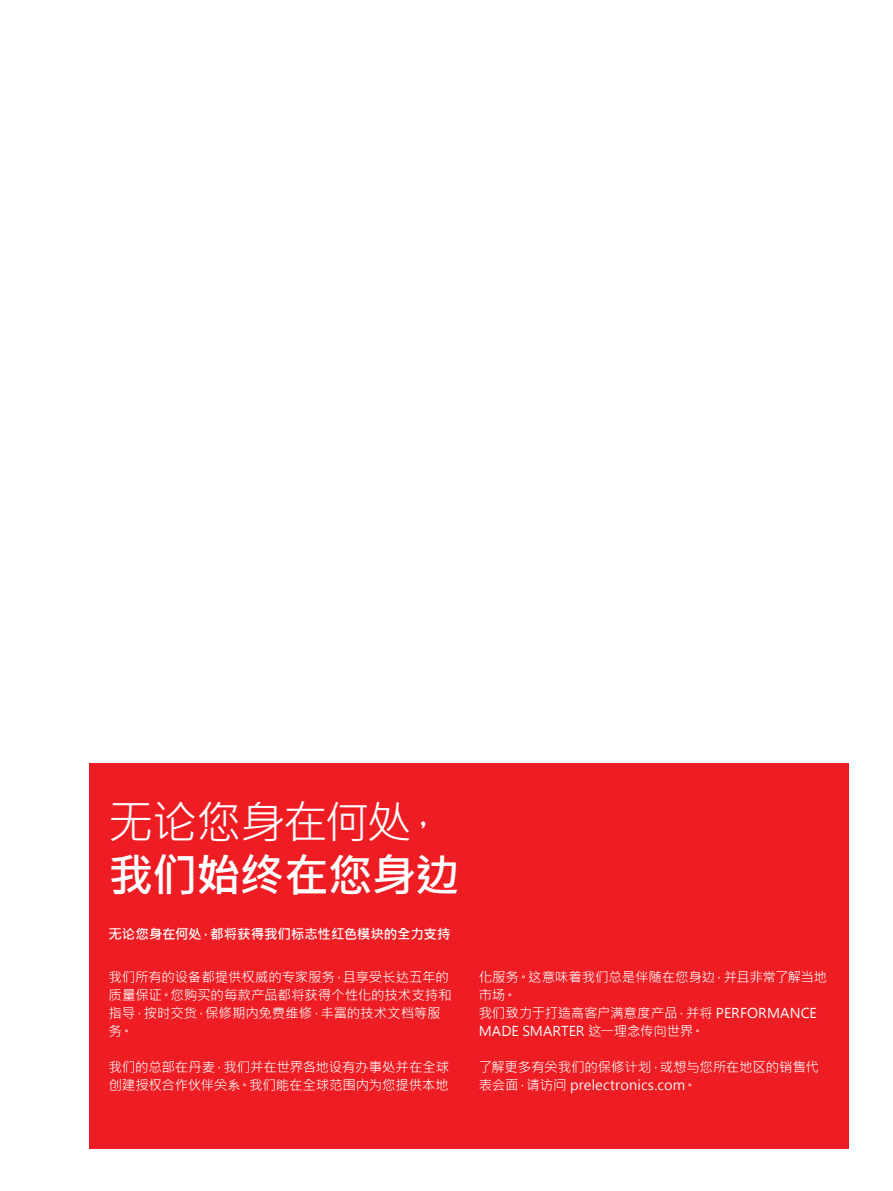
<style>
.page{position:relative;width:893px;height:1191px;background:#fff}
.page>*{position:absolute;margin:0;border:0;box-sizing:border-box;transform-origin:0 0}
.t1{font:45px "Microsoft Jheng Hei";letter-spacing:-.05em;color:#fff}
.t2{font:700 45px "Microsoft Jheng Hei";letter-spacing:-.025em;color:#fff}
.t3{font:13.5px/18px "Microsoft Jheng Hei";letter-spacing:-.01em;color:#fff}
.t4{font:700 13.5px "Microsoft Jheng Hei";letter-spacing:-.005em;color:#fff}
</style>
<div class="page">
<div style="left:89px;top:762px;width:759px;height:386px;background:#ee1d23"></div>
<h1 class="t1" style="left:109px;top:794px;width:339px">无论您身在何处，</h1>
<h1 class="t2" style="left:109px;top:847px;width:353px">我们始终在您身边</h1>
<p class="t4" style="left:109px;top:925px;width:343px">无论您身在何处，都将获得我们标志性红色模块的全力支持</p>
<p class="t3" style="left:109px;top:968px;width:344px">我们所有的设备都提供权威的专家服务，且享受长达五年的质量保证。您购买的每款产品都将获得个性化的技术支持和指导，按时交货，保修期内免费维修，丰富的技术文档等服务。</p>
<p class="t3" style="left:109px;top:1058px;width:342px">我们的总部在丹麦，我们并在世界各地设有办事处并在全球创建授权合作伙伴关系。我们能在全球范围内为您提供本地</p>
<p class="t3" style="left:479px;top:968px;width:350px">化服务。这意味着我们总是伴随在您身边，并且非常了解当地市场。<br>我们致力于打造高客户满意度产品，并将 PERFORMANCE<br>MADE SMARTER 这一理念传向世界。</p>
<p class="t3" style="left:479px;top:1058px;width:342px">了解更多有关我们的保修计划，或想与您所在地区的销售代表会面，请访问 prelectronics.com。</p>
</div>
